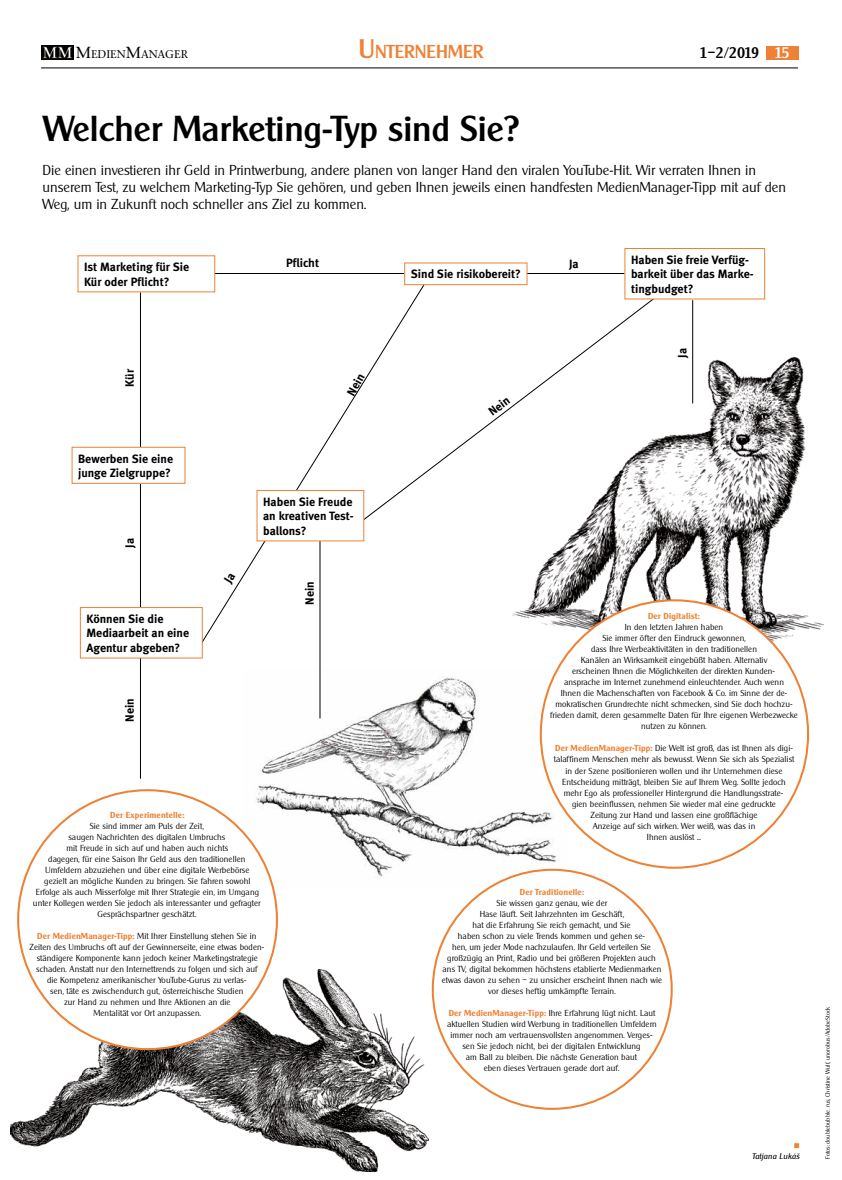
<style>
.page{position:relative;width:842px;height:1180px;background:#fff}
.page>*{position:absolute;margin:0;border:0;box-sizing:border-box;transform-origin:0 0}
.t1{font:500 35px "Cleargothic";color:#000}
.t2{font:500 18.2px "Cleargothic";color:#ed8236}
.t3{font:500 15px "Cleargothic";color:#000}
.t4{font:300 14px/16.8px "Cleargothic";color:#000}
.t5{font:12px/14.4px "Meta Bold LF";color:#000}
.t6{font:11.2px "Stone Serif";color:#000}
.t7{font:300 8.5px/11px "Cleargothic";letter-spacing:.01em;color:#000;text-align:center}
.t8{font:600 8.5px "Cleargothic";letter-spacing:.015em;color:#ed8236}
.t9{font:italic 8px "Cleargothic";letter-spacing:.02em;color:#000}
.t10{font:7px "Zapf Dingbats ITC";color:#ed8236}
.t11{font:300 6px "Cleargothic";color:#000}
.s1{font-size:16px}
.s2{font-size:26px}
.s3{color:#fff}
.s4{font-weight:600;color:#ed8236}
</style>
<div class="page">
<hr style="left:41px;top:68px;width:757px;height:1px;background:#000">
<img style="left:41px;top:45px;width:33px;height:14px">
<div style="left:766px;top:46px;width:32px;height:14px;background:#ed8236"></div>
<img style="left:243px;top:670px;width:324px;height:216px">
<div style="left:433px;top:869px;width:239px;height:239px;background:#fff;border-radius:50%"></div>
<img style="left:512px;top:357px;width:312px;height:284px">
<div style="left:541px;top:600px;width:267px;height:267px;background:#fff;border-radius:50%"></div>
<svg style="left:197px;top:271px;width:236px;height:379px"></svg>
<img style="left:10px;top:969px;width:418px;height:202px">
<hr style="left:140px;top:292px;width:1px;height:486px;background:#000">
<hr style="left:212px;top:273px;width:412px;height:1px;background:#000">
<div style="left:72px;top:447px;width:113px;height:36px;background:#fff"></div>
<div style="left:72px;top:446px;width:113px;height:38px;border:1px solid #ed8236"></div>
<div style="left:405px;top:263px;width:122px;height:21px;background:#fff"></div>
<div style="left:404px;top:262px;width:123px;height:23px;border:1px solid #ed8236"></div>
<div style="left:78px;top:256px;width:137px;height:36px;background:#fff"></div>
<div style="left:77px;top:255px;width:138px;height:37px;border:1px solid #ed8236"></div>
<div style="left:80px;top:607px;width:122px;height:51px;background:#fff"></div>
<div style="left:80px;top:607px;width:123px;height:51px;border:1px solid #ed8236"></div>
<hr style="left:319px;top:540px;width:1px;height:178px;background:#000">
<div style="left:18px;top:790px;width:259px;height:258px;background:#fff;border-radius:50%"></div>
<hr style="left:692px;top:300px;width:1px;height:103px;background:#000">
<svg style="left:361px;top:291px;width:303px;height:231px"></svg>
<div style="left:625px;top:248px;width:140px;height:51px;background:#fff"></div>
<div style="left:624px;top:248px;width:141px;height:51px;border:1px solid #ed8236"></div>
<div style="left:257px;top:490px;width:107px;height:51px;background:#fff"></div>
<div style="left:256px;top:490px;width:108px;height:51px;border:1px solid #ed8236"></div>
<svg style="left:223px;top:573px;width:13px;height:12px"></svg>
<h3 class="t6" style="left:76px;top:47px;width:113px"><span class="s1">M</span>EDIEN<span class="s1">M</span>ANAGER</h3>
<h2 class="t2" style="left:359px;top:41px;width:125px"><span class="s2">U</span> NTERNEHMER</h2>
<h3 class="t3" style="left:699px;top:44px;width:92px">1–2/2019 <span class="s3">15</span></h3>
<h1 class="t1" style="left:44px;top:107px;width:477px">Welcher Marketing-Typ sind Sie?</h1>
<p class="t4" style="left:43px;top:161px;width:745px">Die einen investieren ihr Geld in Printwerbung, andere planen von langer Hand den viralen YouTube-Hit. Wir verraten Ihnen in unserem Test, zu welchem Marketing-Typ Sie gehören, und geben Ihnen jeweils einen handfesten MedienManager-Tipp mit auf den<br>Weg, um in Zukunft noch schneller ans Ziel zu kommen.</p>
<h3 class="t5" style="left:84px;top:260px;width:106px">Ist Marketing für Sie<br>Kür oder Pflicht?</h3>
<h3 class="t5" style="left:122px;top:386px;width:19px;rotate:-90deg">Kür</h3>
<h3 class="t5" style="left:78px;top:451px;width:96px">Bewerben Sie eine junge Zielgruppe?</h3>
<h3 class="t5" style="left:122px;top:547px;width:11px;rotate:-90deg">Ja</h3>
<h3 class="t5" style="left:87px;top:611px;width:104px">Können Sie die<br>Mediaarbeit an eine<br>Agentur abgeben?</h3>
<h3 class="t5" style="left:122px;top:721px;width:25px;rotate:-90deg">Nein</h3>
<h3 class="t5" style="left:286px;top:255px;width:35px">Pflicht</h3>
<h3 class="t5" style="left:344px;top:391px;width:25px;rotate:-61deg">Nein</h3>
<h3 class="t5" style="left:263px;top:494px;width:92px;text-align:justify">Haben Sie Freude an kreativen Test&shy;ballons?</h3>
<h3 class="t5" style="left:302px;top:604px;width:25px;rotate:-90deg">Nein</h3>
<p class="t8" style="left:110px;top:809px;width:76px">Der Experimentelle:</p>
<p class="t7" style="left:33px;top:819px;width:229px">Sie sind immer am Puls der Zeit,<br>saugen Nachrichten des digitalen Umbruchs<br>mit Freude in sich auf und haben auch nichts<br>dagegen, für eine Saison Ihr Geld aus den traditionellen Umfeldern abzuziehen und über eine digitale Werbebörse gezielt an mögliche Kunden zu bringen. Sie fahren sowohl Erfolge als auch Misserfolge mit Ihrer Strategie ein, im Umgang unter Kollegen werden Sie jedoch als interessanter und gefragter Gesprächspartner geschätzt.</p>
<p class="t7" style="left:30px;top:929px;width:236px"><span class="s4">Der MedienManager-Tipp:</span> Mit Ihrer Einstellung stehen Sie in Zeiten des Umbruchs oft auf der Gewinnerseite, eine etwas boden&shy;ständigere Komponente kann jedoch keiner Marketingstrategie schaden. Anstatt nur den Internettrends zu folgen und sich auf<br>die Kompetenz amerikanischer YouTube-Gurus zu verlas-<br>sen, täte es zwischendurch gut, österreichische Studien<br>zur Hand zu nehmen und Ihre Aktionen an die<br>Mentalität vor Ort anzupassen.</p>
<h3 class="t5" style="left:411px;top:267px;width:111px">Sind Sie risikobereit?</h3>
<h3 class="t5" style="left:486px;top:407px;width:25px;rotate:-37deg">Nein</h3>
<h3 class="t5" style="left:569px;top:256px;width:11px">Ja</h3>
<h3 class="t5" style="left:631px;top:252px;width:124px">Haben Sie freie Verfüg&shy;barkeit über das Marke&shy;tingbudget?</h3>
<h3 class="t5" style="left:675px;top:357px;width:11px;rotate:-90deg">Ja</h3>
<p class="t8" style="left:648px;top:611px;width:53px">Der Digitalist:</p>
<p class="t7" style="left:550px;top:621px;width:249px">In den letzten Jahren haben<br>Sie immer öfter den Eindruck gewonnen,<br>dass Ihre Werbeaktivitäten in den traditionellen<br>Kanälen an Wirksamkeit eingebüßt haben. Alternativ<br>erscheinen Ihnen die Möglichkeiten der direkten Kunden-<br>ansprache im Internet zunehmend einleuchtender. Auch wenn<br>Ihnen die Machenschaften von Facebook &amp; Co. im Sinne der de&shy;mokratischen Grundrechte nicht schmecken, sind Sie doch hochzu&shy;frieden damit, deren gesammelte Daten für Ihre eigenen Werbezwecke nutzen zu können.</p>
<p class="t7" style="left:554px;top:742px;width:242px"><span class="s4">Der MedienManager-Tipp:</span> Die Welt ist groß, das ist Ihnen als digi&shy;talaffinem Menschen mehr als bewusst. Wenn Sie sich als Spezialist in der Szene positionieren wollen und ihr Unternehmen diese Entscheidung mitträgt, bleiben Sie auf Ihrem Weg. Sollte jedoch mehr Ego als professioneller Hintergrund die Handlungsstrate-<br>gien beeinflussen, nehmen Sie wieder mal eine gedruckte<br>Zeitung zur Hand und lassen eine großflächige<br>Anzeige auf sich wirken. Wer weiß, was das in<br>Ihnen auslöst ...</p>
<p class="t8" style="left:520px;top:886px;width:66px">Der Traditionelle:</p>
<p class="t7" style="left:442px;top:896px;width:222px">Sie wissen ganz genau, wie der<br>Hase läuft. Seit Jahrzehnten im Geschäft,<br>hat die Erfahrung Sie reich gemacht, und Sie<br>haben schon zu viele Trends kommen und gehen se-<br>hen, um jeder Mode nachzulaufen. Ihr Geld verteilen Sie großzügig an Print, Radio und bei größeren Projekten auch ans TV, digital bekommen höchstens etablierte Medienmarken etwas davon zu sehen – zu unsicher erscheint Ihnen nach wie vor dieses heftig umkämpfte Terrain.</p>
<p class="t7" style="left:447px;top:1006px;width:211px"><span class="s4">Der MedienManager-Tipp:</span> Ihre Erfahrung lügt nicht. Laut aktuellen Studien wird Werbung in traditionellen Umfeldern immer noch am vertrauensvollsten angenommen. Verges&shy;sen Sie jedoch nicht, bei der digitalen Entwicklung<br>am Ball zu bleiben. Die nächste Generation baut<br>eben dieses Vertrauen gerade dort auf.</p>
<p class="t10" style="left:794px;top:1141px;width:7px">■</p>
<p class="t9" style="left:752px;top:1150px;width:49px">Tatjana Lukáš</p>
<p class="t11" style="left:824px;top:1158px;width:153px;rotate:-90deg">Fotos: doublebubble_rus, Christine Wulf, unorobus/AdobeStock</p>
</div>
